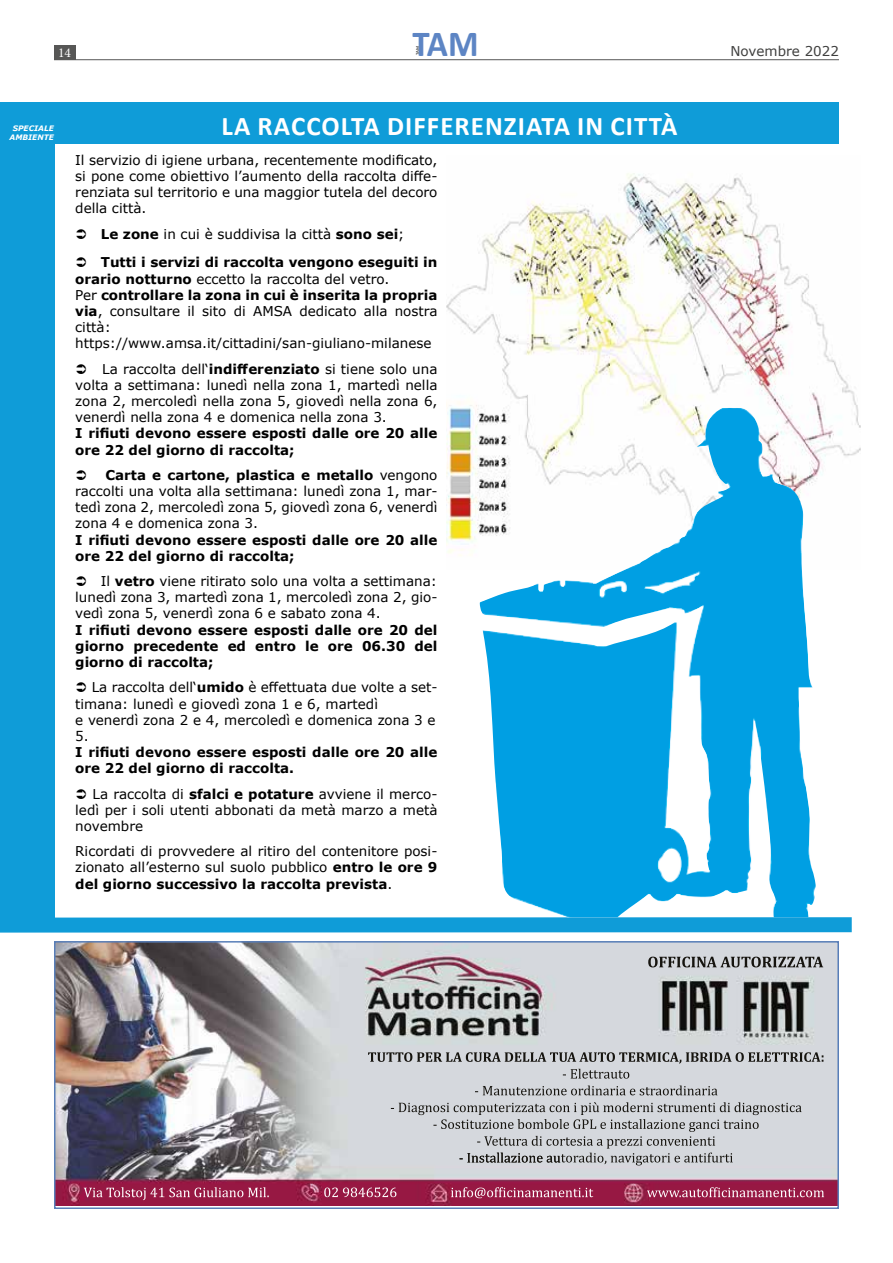
<style>
.page{position:relative;width:893px;height:1263px;background:#fff}
.page>*{position:absolute;margin:0;border:0;box-sizing:border-box;transform-origin:0 0}
.t1{font:700 36.9px "Calibri";color:#5d85c4;scale:.95 1}
.t2{font:700 27px "Calibri";letter-spacing:.04em;color:#fff}
.t3{font:13.5px/16.2px "Verdana";color:#000;text-align:justify}
.t4{font:700 13.5px/16.2px "Verdana";color:#000}
.t5{font:13.5px "Verdana";color:#3f3f3e}
.t6{font:13.5px "Minion Pro";color:#fff}
.t7{font:italic 700 7.5px/9px "Verdana";color:#fff;text-align:center}
.t8{font:3.9px "Calibri";color:#000;scale:1.23 1}
.s1{font-weight:400}
.s2{font-weight:700}
</style>
<div class="page">
<hr style="left:54px;top:59px;width:785px;height:1px;background:#575756">
<div style="left:54px;top:46px;width:21px;height:14px;background:#575756"></div>
<img style="left:57px;top:944px;width:779px;height:261px">
<div style="left:54px;top:941px;width:785px;height:268px;border:2px solid #587eb8"></div>
<div style="left:54px;top:102px;width:785px;height:41px;background:#0f9cd8"></div>
<img style="left:446px;top:173px;width:414px;height:383px">
<div style="left:0;top:917px;width:852px;height:15px;background:#0f9cd8"></div>
<img style="left:480px;top:408px;width:337px;height:509px">
<div style="left:0;top:102px;width:54px;height:821px;background:#0f9cd8"></div>
<p class="t6" style="left:58px;top:44px;width:14px">14</p>
<h1 class="t1" style="left:412px;top:18px;width:71px">TAM</h1>
<p class="t8" style="left:415px;top:55px;width:9px;rotate:-90deg">TAM</p>
<p class="t5" style="left:730px;top:42px;width:110px">Novembre 2022</p>
<p class="t7" style="left:10px;top:123px;width:46px">SPECIALE<br>AMBIENTE</p>
<h2 class="t2" style="left:222px;top:107px;width:457px">LA RACCOLTA DIFFERENZIATA IN CITTÀ</h2>
<p class="t3" style="left:75px;top:152px;width:364px">Il servizio di igiene urbana, recentemente modificato, si pone come obiettivo l’aumento della raccolta diffe&shy;renziata sul territorio e una maggior tutela del decoro della città.</p>
<p class="t4" style="left:101px;top:219px;width:338px;line-height:28.8px">Le zone <span class="s1">in cui è suddivisa la città</span> sono sei<span class="s1">;<br></span>Tutti i servizi di raccolta vengono eseguiti in</p>
<p class="t3" style="left:75px;top:270px;width:364px;text-align:left"><span class="s2">orario notturno</span> eccetto la raccolta del vetro.<br>Per <span class="s2">controllare la zona in cui è inserita la propria via</span>, consultare il sito di AMSA dedicato alla nostra città: https://www.amsa.it/cittadini/san-giuliano-milanese</p>
<p class="t3" style="left:75px;top:360px;width:364px;text-indent:27px">La raccolta dell‘<span class="s2">indifferenziato</span> si tiene solo una volta a settimana: lunedì nella zona 1, martedì nella zona 2, mercoledì nella zona 5, giovedì nella zona 6, venerdì nella zona 4 e domenica nella zona 3.</p>
<p class="t4" style="left:75px;top:425px;width:364px">I rifiuti devono essere esposti dalle ore 20 alle ore 22 del giorno di raccolta;</p>
<p class="t3" style="left:75px;top:467px;width:364px;text-indent:30px"><span class="s2">Carta e cartone, plastica e metallo</span> vengono raccolti una volta alla settimana: lunedì zona 1, mar&shy;tedì zona 2, mercoledì zona 5, giovedì zona 6, venerdì zona 4 e domenica zona 3.</p>
<p class="t4" style="left:75px;top:531px;width:364px">I rifiuti devono essere esposti dalle ore 20 alle ore 22 del giorno di raccolta;</p>
<p class="t3" style="left:75px;top:573px;width:364px;text-indent:26px">Il <span class="s2">vetro</span> viene ritirato solo una volta a settimana: lunedì zona 3, martedì zona 1, mercoledì zona 2, gio&shy;vedì zona 5, venerdì zona 6 e sabato zona 4.</p>
<p class="t4" style="left:75px;top:621px;width:364px;text-align:justify">I rifiuti devono essere esposti dalle ore 20 del giorno precedente ed entro le ore 06.30 del giorno di raccolta;</p>
<p class="t3" style="left:75px;top:679px;width:364px;text-align:left;text-indent:16px">La raccolta dell‘<span class="s2">umido</span> è effettuata due volte a set&shy;timana: lunedì e giovedì zona 1 e 6, martedì<br>e venerdì zona 2 e 4, mercoledì e domenica zona 3 e 5.</p>
<p class="t4" style="left:75px;top:744px;width:364px">I rifiuti devono essere esposti dalle ore 20 alle ore 22 del giorno di raccolta.</p>
<p class="t3" style="left:75px;top:785px;width:364px;text-indent:17px">La raccolta di <span class="s2">sfalci e potature</span> avviene il merco&shy;ledì per i soli utenti abbonati da metà marzo a metà novembre</p>
<p class="t3" style="left:75px;top:843px;width:364px">Ricordati di provvedere al ritiro del contenitore posi&shy;zionato all’esterno sul suolo pubblico <span class="s2">entro le ore 9 del giorno successivo la raccolta prevista</span>.</p>
</div>
